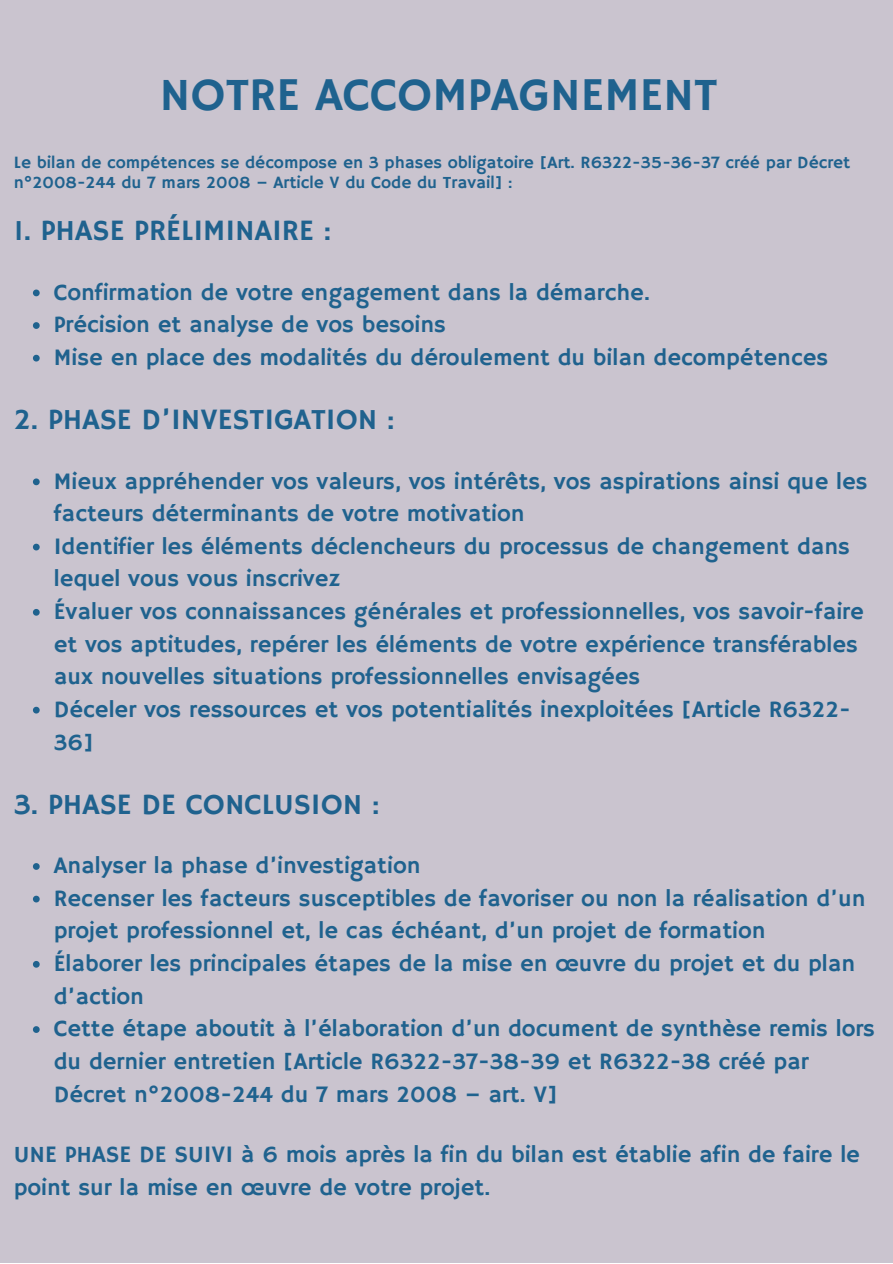
<style>
.page{position:relative;width:893px;height:1264px;background:#fff}
.page>*{position:absolute;margin:0;border:0;box-sizing:border-box;transform-origin:0 0}
.t1{font:46.8px "Hammersmith One";color:#1f628e}
.t2{font:29.55px "Hammersmith One";color:#1f628e}
.t3{font:23.55px/32.5px "Hammersmith One";color:#1f628e}
.t4{font:17.25px/20.2px "Hammersmith One";color:#1f628e}
</style>
<div class="page">
<div style="left:0;top:0;width:453px;height:1262px;background:#cac4cf"></div>
<div style="left:440px;top:0;width:452px;height:1262px;background:#cac4cf"></div>
<svg style="left:33px;top:289px;width:7px;height:7px"></svg>
<svg style="left:33px;top:322px;width:7px;height:7px"></svg>
<svg style="left:33px;top:355px;width:7px;height:6px"></svg>
<svg style="left:33px;top:478px;width:7px;height:7px"></svg>
<svg style="left:33px;top:543px;width:7px;height:7px"></svg>
<svg style="left:33px;top:609px;width:7px;height:6px"></svg>
<svg style="left:33px;top:706px;width:7px;height:7px"></svg>
<svg style="left:33px;top:863px;width:7px;height:6px"></svg>
<svg style="left:33px;top:895px;width:7px;height:7px"></svg>
<svg style="left:33px;top:961px;width:7px;height:6px"></svg>
<svg style="left:33px;top:1026px;width:7px;height:6px"></svg>
<h1 class="t1" style="left:159px;top:67px;width:559px">NOTRE ACCOMPAGNEMENT</h1>
<p class="t4" style="left:14px;top:153px;width:838px">Le bilan de compétences se décompose en 3 phases obligatoire [Art. R6322-35-36-37 créé par Décret n°2008-244 du 7 mars 2008 – Article V du Code du Travail] :</p>
<p class="t2" style="left:14px;top:213px;width:319px">1. PHASE PRÉLIMINAIRE :</p>
<p class="t3" style="left:54px;top:277px;width:776px">Confirmation de votre engagement dans la démarche.<br>Précision et analyse de vos besoins<br>Mise en place des modalités du déroulement du bilan decompétences</p>
<p class="t2" style="left:14px;top:402px;width:382px">2. PHASE D’INVESTIGATION :</p>
<p class="t3" style="left:54px;top:466px;width:815px">Mieux appréhender vos valeurs, vos intérêts, vos aspirations ainsi que les facteurs déterminants de votre motivation<br>Identifier les éléments déclencheurs du processus de changement dans lequel vous vous inscrivez<br>Évaluer vos connaissances générales et professionnelles, vos savoir-faire et vos aptitudes, repérer les éléments de votre expérience transférables aux nouvelles situations professionnelles envisagées<br>Déceler vos ressources et vos potentialités inexploitées [Article R6322- 36]</p>
<p class="t2" style="left:14px;top:787px;width:367px">3. PHASE DE CONCLUSION :</p>
<p class="t3" style="left:54px;top:850px;width:822px">Analyser la phase d’investigation<br>Recenser les facteurs susceptibles de favoriser ou non la réalisation d’un projet professionnel et, le cas échéant, d’un projet de formation<br>Élaborer les principales étapes de la mise en œuvre du projet et du plan d’action<br>Cette étape aboutit à l’élaboration d’un document de synthèse remis lors du dernier entretien [Article R6322-37-38-39 et R6322-38 créé par Décret n°2008-244 du 7 mars 2008 – art. V]</p>
<p class="t3" style="left:14px;top:1139px;width:847px">UNE PHASE DE SUIVI à 6 mois après la fin du bilan est établie afin de faire le point sur la mise en œuvre de votre projet.</p>
</div>
